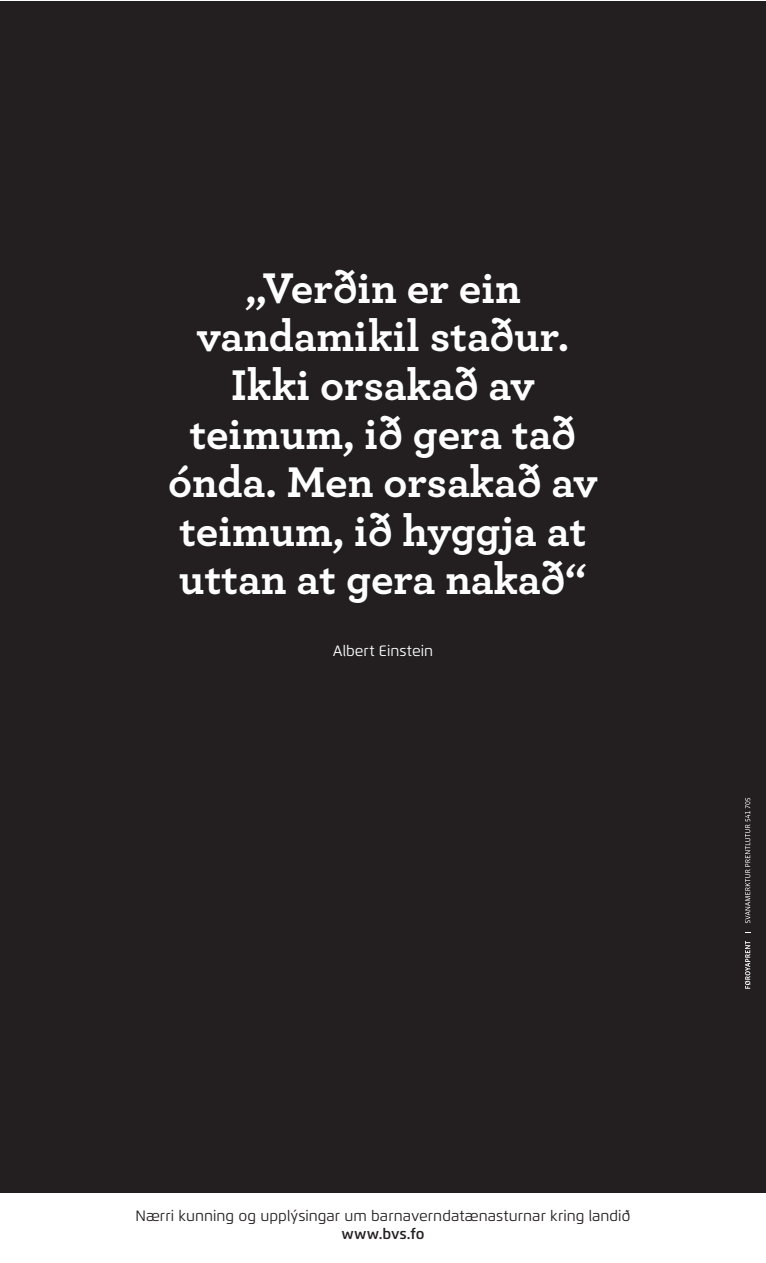
<style>
.page{position:relative;width:766px;height:1263px;background:#fff}
.page>*{position:absolute;margin:0;border:0;box-sizing:border-box;transform-origin:0 0}
.t1{font:700 45px/48.6px "Archer";color:#fff;text-align:center}
.t2{font:15px "Flexo";color:#231f20}
.t3{font:15px "Flexo";color:#fff}
.t4{font:600 15px "Flexo";color:#231f20}
</style>
<div class="page">
<div style="left:0;top:1px;width:765px;height:1192px;background:#231f20"></div>
<svg style="left:744px;top:941px;width:6px;height:48px"></svg>
<svg style="left:745px;top:798px;width:5px;height:125px"></svg>
<p class="t1" style="left:168px;top:260px;width:431px">„Verðin er ein vandamikil staður.<br>Ikki orsakað av teimum, ið gera tað ónda. Men orsakað av teimum, ið hyggja at uttan at gera nakað“</p>
<p class="t3" style="left:333px;top:641px;width:102px">Albert Einstein</p>
<p class="t2" style="left:135px;top:1206px;width:496px">Nærri kunning og upplýsingar um barnaverndatænasturnar kring landið</p>
<p class="t4" style="left:341px;top:1224px;width:85px">www.bvs.fo</p>
</div>
